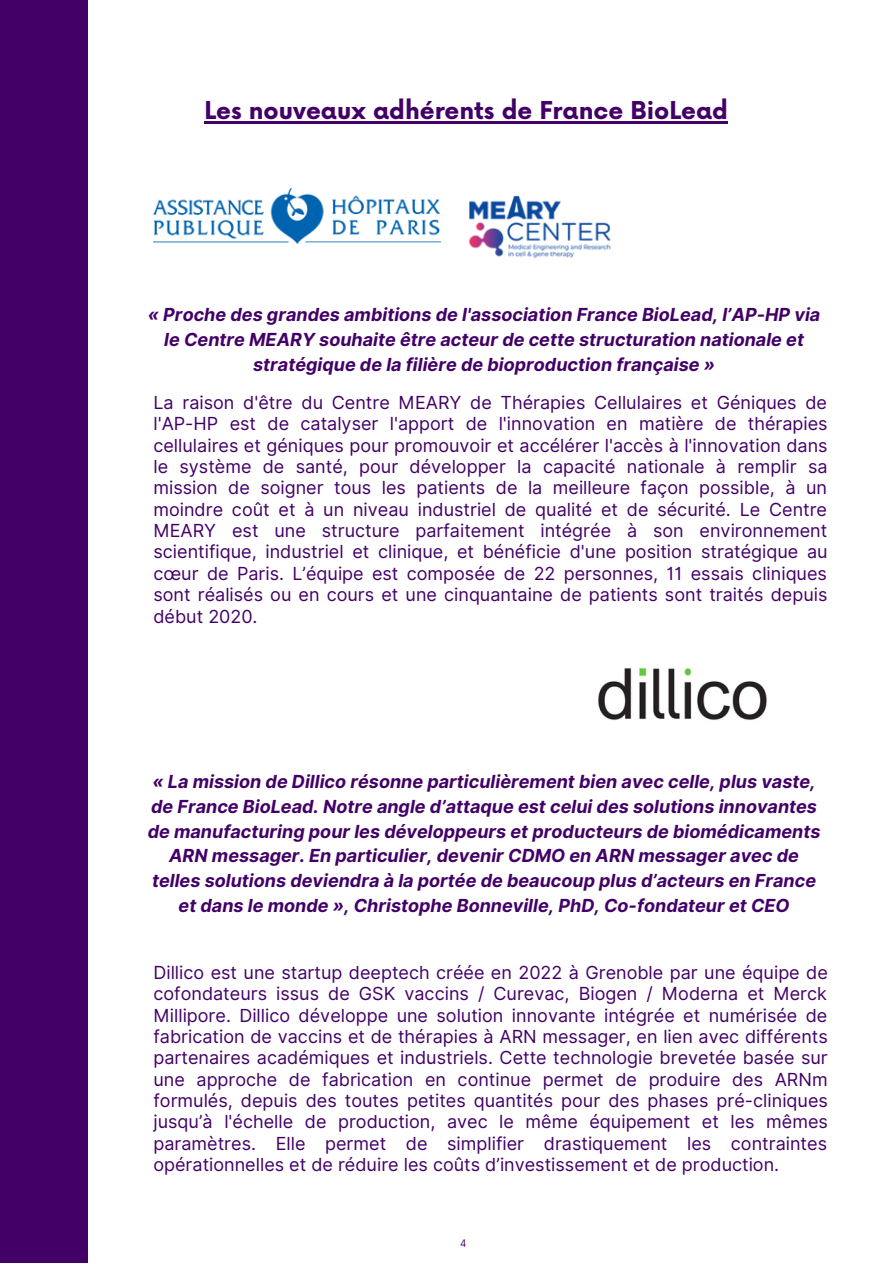
<style>
.page{position:relative;width:893px;height:1264px;background:#fff}
.page>*{position:absolute;margin:0;border:0;box-sizing:border-box;transform-origin:0 0}
.t1{font:700 24px "Now";color:#430168}
.t2{font:18px/21.3px "Inter";color:#430168;text-align:justify}
.t3{font:italic 700 18px/24.8px "Inter";color:#430168;text-align:center}
.t4{font:10.2px "Now";color:#430168}
</style>
<div class="page">
<hr style="left:204px;top:122px;width:524px;height:2px;background:#430168">
<div style="left:0;top:0;width:88px;height:1262px;background:#430168"></div>
<img style="left:468px;top:195px;width:143px;height:63px">
<img style="left:598px;top:667px;width:169px;height:53px">
<img style="left:153px;top:188px;width:287px;height:55px">
<h1 class="t1" style="left:204px;top:98px;width:525px">Les nouveaux adhérents de France BioLead</h1>
<p class="t3" style="left:148px;top:302px;width:674px">« Proche des grandes ambitions de l'association France BioLead, l’AP-HP via le Centre MEARY souhaite être acteur de cette structuration nationale et stratégique de la filière de bioproduction française »</p>
<p class="t2" style="left:153px;top:391px;width:675px">La raison d'être du Centre MEARY de Thérapies Cellulaires et Géniques de l'AP-HP est de catalyser l'apport de l'innovation en matière de thérapies cellulaires et géniques pour promouvoir et accélérer l'accès à l'innovation dans le système de santé, pour développer la capacité nationale à remplir sa mission de soigner tous les patients de la meilleure façon possible, à un moindre coût et à un niveau industriel de qualité et de sécurité. Le Centre MEARY est une structure parfaitement intégrée à son environnement scientifique, industriel et clinique, et bénéficie d'une position stratégique au cœur de Paris. L’équipe est composée de 22 personnes, 11 essais cliniques sont réalisés ou en cours et une cinquantaine de patients sont traités depuis début 2020.</p>
<p class="t3" style="left:148px;top:769px;width:674px">« La mission de Dillico résonne particulièrement bien avec celle, plus vaste, de France BioLead. Notre angle d’attaque est celui des solutions innovantes de manufacturing pour les développeurs et producteurs de biomédicaments ARN messager. En particulier, devenir CDMO en ARN messager avec de telles solutions deviendra à la portée de beaucoup plus d’acteurs en France et dans le monde », Christophe Bonneville, PhD, Co-fondateur et CEO</p>
<p class="t2" style="left:153px;top:961px;width:676px">Dillico est une startup deeptech créée en 2022 à Grenoble par une équipe de cofondateurs issus de GSK vaccins / Curevac, Biogen / Moderna et Merck Millipore. Dillico développe une solution innovante intégrée et numérisée de fabrication de vaccins et de thérapies à ARN messager, en lien avec différents partenaires académiques et industriels. Cette technologie brevetée basée sur une approche de fabrication en continue permet de produire des ARNm formulés, depuis des toutes petites quantités pour des phases pré-cliniques jusqu’à l'échelle de production, avec le même équipement et les mêmes paramètres. Elle permet de simplifier drastiquement les contraintes opérationnelles et de réduire les coûts d’investissement et de production.</p>
<p class="t4" style="left:460px;top:1237px;width:8px">4</p>
</div>
